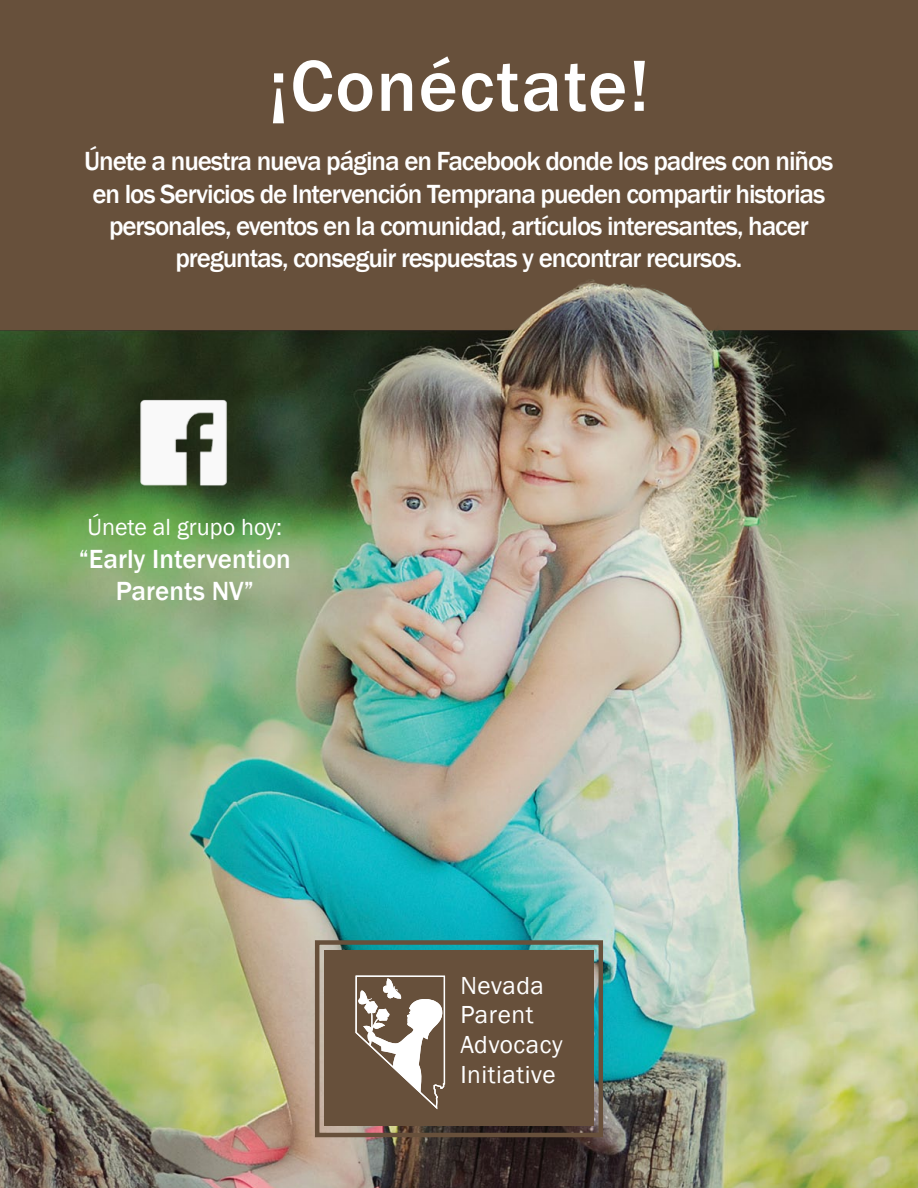
<style>
.page{position:relative;width:918px;height:1188px;background:#fff}
.page>*{position:absolute;margin:0;border:0;box-sizing:border-box;transform-origin:0 0}
.t1{font:500 75px "Franklin Gothic";letter-spacing:.02em;color:#fff}
.t2{font:500 27px/32.4px "Franklin Gothic";letter-spacing:-.04em;color:#fff;text-align:center}
.t3{font:500 27px/32.4px "Franklin Gothic";color:#fff;text-align:center}
.t4{font:25.35px/29.5px "Franklin Gothic";letter-spacing:.02em;color:#fff}
.t5{font:24px "Franklin Gothic";color:#fff}
</style>
<div class="page">
<div style="left:0;top:0;width:918px;height:361px;background:#67503b"></div>
<img style="left:0;top:279px;width:918px;height:909px">
<img style="left:129px;top:392px;width:112px;height:103px">
<div style="left:324px;top:950px;width:270px;height:176px;background:#67503b"></div>
<svg style="left:355px;top:975px;width:91px;height:135px"></svg>
<div style="left:315px;top:940px;width:288px;height:197px;border:4px solid #67503b"></div>
<h1 class="t1" style="left:268px;top:39px;width:383px">¡Conéctate!</h1>
<p class="t2" style="left:84px;top:145px;width:751px">Únete a nuestra nueva página en Facebook donde los padres con niños en los Servicios de Intervención Temprana pueden compartir historias personales, eventos en la comunidad, artículos interesantes, hacer preguntas, conseguir respuestas y encontrar recursos.</p>
<p class="t5" style="left:88px;top:512px;width:196px">Únete al grupo hoy:</p>
<p class="t3" style="left:79px;top:543px;width:214px">“Early Intervention<br>Parents NV”</p>
<p class="t4" style="left:460px;top:971px;width:104px">Nevada<br>Parent<br>Advocacy<br>Initiative</p>
</div>
